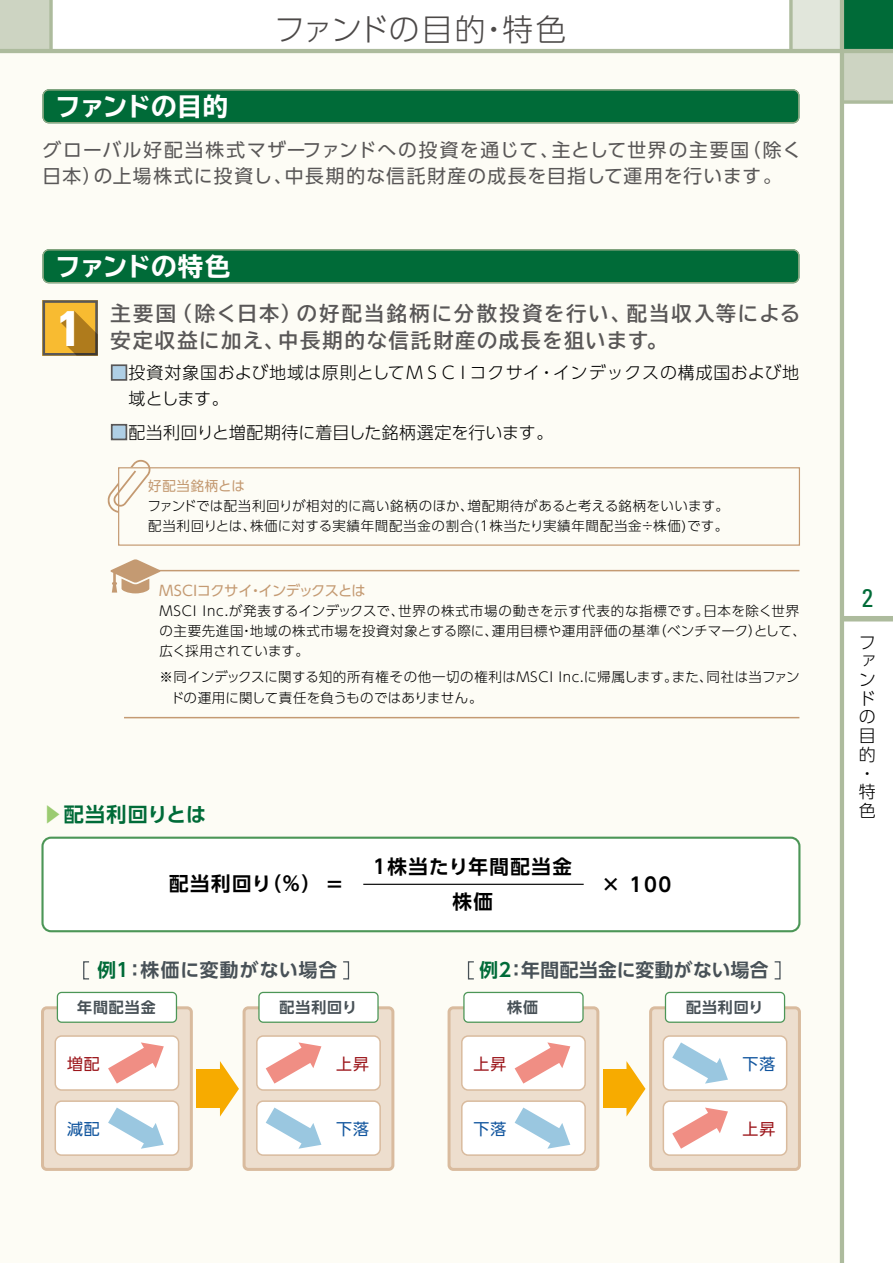
<style>
.page{position:relative;width:893px;height:1263px;background:#fff}
.page>*{position:absolute;margin:0;border:0;box-sizing:border-box;transform-origin:0 0}
.t1{font:700 condensed 49.95px "Univers";color:#fff}
.t2{font:300 30.75px "UD Shin Go Pro";letter-spacing:.005em;color:#4c4948}
.t3{font:700 expanded 25.5px "TBUD Go Std";letter-spacing:-.025em;color:#fff}
.t4{font:condensed 25.5px "Univers";color:#006b38}
.t5{font:700 20.25px/26.7px "TBUD Go Std";letter-spacing:.085em;color:#595757}
.t6{font:700 20.1px "UD Shin Go Pro De";letter-spacing:.03em;color:#006b38}
.t7{font:700 19.5px/35.4px "UD Shin Go Pro De";letter-spacing:.08em;color:#000;text-align:center}
.t8{font:18.75px/26.2px "UD Shin Go Pro";letter-spacing:.07em;color:#595757}
.t9{font:700 18.75px "UD Shin Go Pro De";letter-spacing:.03em;color:#485157}
.t10{font:700 18.75px "UD Shin Go Pro De";letter-spacing:.05em;color:#485157}
.t11{font:300 16.95px/18.8px "UD Shin Go Pro";letter-spacing:.02em;color:#000}
.t12{font:15.9px "UD Shin Go Pro";letter-spacing:.06em;color:#11559e}
.t13{font:15.9px "UD Shin Go Pro";letter-spacing:.06em;color:#9c171c}
.t14{font:700 15px "UD Shin Go Pro De";letter-spacing:.06em;color:#485157}
.t15{font:14.25px "UD Shin Go Pro";letter-spacing:-.06em;color:#c49a72}
.t16{font:300 13.5px/20.2px "UD Shin Go Pro";letter-spacing:.035em;color:#000}
.t17{font:13.5px "UD Shin Go Pro";letter-spacing:.05em;color:#c49a72}
.s1{color:#afcfe5}
.s2{color:#9bcb71}
.s3{color:#006b38}
</style>
<div class="page">
<div style="left:0;top:51px;width:842px;height:1212px;background:#fdfcf5"></div>
<div style="left:791px;top:0;width:51px;height:51px;background:#e1e6db"></div>
<div style="left:842px;top:0;width:51px;height:51px;background:#006b38"></div>
<div style="left:0;top:0;width:51px;height:51px;background:#cdd4c2"></div>
<div style="left:842px;top:51px;width:51px;height:51px;background:#cdd4c2"></div>
<svg style="left:49px;top:0;width:4px;height:49px"></svg>
<div style="left:842px;top:616px;width:51px;height:5px;background:#adbb9d"></div>
<hr style="left:840px;top:0;width:4px;height:1263px;background:#adbb9d">
<hr style="left:0;top:49px;width:893px;height:4px;background:#adbb9d">
<svg style="left:844px;top:100px;width:49px;height:4px"></svg>
<svg style="left:789px;top:0;width:4px;height:49px"></svg>
<svg style="left:43px;top:89px;width:756px;height:34px;background:#0b703e"></svg>
<svg style="left:43px;top:249px;width:756px;height:34px;background:#0b6f3e"></svg>
<svg style="left:43px;top:300px;width:55px;height:56px;background:#ca9930"></svg>
<div style="left:111px;top:364px;width:16px;height:17px;border:2px solid #595757"></div>
<div style="left:111px;top:424px;width:16px;height:16px;border:2px solid #595757"></div>
<div style="left:118px;top:467px;width:682px;height:79px;border:1px solid #c49a72"></div>
<svg style="left:107px;top:460px;width:44px;height:53px"></svg>
<hr style="left:124px;top:570px;width:675px;height:1px;background:#c49a72">
<hr style="left:124px;top:717px;width:675px;height:1px;background:#c49a72">
<svg style="left:111px;top:559px;width:49px;height:34px"></svg>
<div style="left:244px;top:1008px;width:149px;height:161px;background:#eddece;border-radius:4px"></div>
<div style="left:243px;top:1006px;width:151px;height:165px;border:3px solid #d9bb9e;border-radius:4px"></div>
<div style="left:257px;top:1036px;width:123px;height:54px;background:#fff;border-radius:6px"></div>
<div style="left:256px;top:1035px;width:125px;height:56px;border:2px solid #d9bb9e;border-radius:6px"></div>
<div style="left:257px;top:1101px;width:123px;height:54px;background:#fff;border-radius:6px"></div>
<div style="left:256px;top:1100px;width:125px;height:56px;border:2px solid #d9bb9e;border-radius:6px"></div>
<svg style="left:266px;top:1107px;width:55px;height:42px"></svg>
<svg style="left:266px;top:1042px;width:55px;height:41px"></svg>
<div style="left:259px;top:992px;width:119px;height:30px;background:#fff;border-radius:4px"></div>
<div style="left:258px;top:992px;width:121px;height:31px;border:1px solid #4c9657;border-radius:4px"></div>
<div style="left:43px;top:1008px;width:148px;height:161px;background:#eddece;border-radius:4px"></div>
<div style="left:41px;top:1006px;width:152px;height:165px;border:3px solid #d9bb9e;border-radius:4px"></div>
<div style="left:55px;top:1036px;width:124px;height:54px;background:#fff;border-radius:6px"></div>
<div style="left:55px;top:1035px;width:124px;height:56px;border:2px solid #d9bb9e;border-radius:6px"></div>
<div style="left:55px;top:1101px;width:124px;height:54px;background:#fff;border-radius:6px"></div>
<div style="left:55px;top:1100px;width:124px;height:56px;border:2px solid #d9bb9e;border-radius:6px"></div>
<div style="left:43px;top:838px;width:756px;height:93px;background:#fff;border-radius:9px"></div>
<div style="left:41px;top:837px;width:759px;height:95px;border:2px solid #4c9657;border-radius:9px"></div>
<hr style="left:363px;top:884px;width:221px;height:1px;background:#000">
<div style="left:83px;top:961px;width:7px;height:18px;border:1px solid #485157"></div>
<div style="left:342px;top:961px;width:7px;height:18px;border:1px solid #485157"></div>
<svg style="left:108px;top:1107px;width:56px;height:42px"></svg>
<svg style="left:108px;top:1042px;width:56px;height:41px"></svg>
<svg style="left:220px;top:1061px;width:19px;height:55px"></svg>
<div style="left:196px;top:1069px;width:27px;height:38px;background:#f7ab00"></div>
<div style="left:57px;top:992px;width:119px;height:30px;background:#fff;border-radius:4px"></div>
<div style="left:57px;top:992px;width:120px;height:31px;border:1px solid #4c9657;border-radius:4px"></div>
<div style="left:651px;top:1008px;width:148px;height:161px;background:#eddece;border-radius:4px"></div>
<div style="left:649px;top:1006px;width:152px;height:165px;border:3px solid #d9bb9e;border-radius:4px"></div>
<div style="left:663px;top:1101px;width:124px;height:54px;background:#fff;border-radius:6px"></div>
<div style="left:663px;top:1100px;width:124px;height:56px;border:2px solid #d9bb9e;border-radius:6px"></div>
<div style="left:663px;top:1036px;width:124px;height:54px;background:#fff;border-radius:6px"></div>
<div style="left:663px;top:1035px;width:124px;height:56px;border:2px solid #d9bb9e;border-radius:6px"></div>
<svg style="left:672px;top:1042px;width:56px;height:41px"></svg>
<svg style="left:672px;top:1107px;width:56px;height:42px"></svg>
<div style="left:665px;top:992px;width:119px;height:30px;background:#fff;border-radius:4px"></div>
<div style="left:665px;top:992px;width:120px;height:31px;border:1px solid #4c9657;border-radius:4px"></div>
<div style="left:449px;top:1008px;width:149px;height:161px;background:#eddece;border-radius:4px"></div>
<div style="left:448px;top:1006px;width:151px;height:165px;border:3px solid #d9bb9e;border-radius:4px"></div>
<div style="left:462px;top:1036px;width:123px;height:54px;background:#fff;border-radius:6px"></div>
<div style="left:461px;top:1035px;width:125px;height:56px;border:2px solid #d9bb9e;border-radius:6px"></div>
<div style="left:462px;top:1101px;width:123px;height:54px;background:#fff;border-radius:6px"></div>
<div style="left:461px;top:1100px;width:125px;height:56px;border:2px solid #d9bb9e;border-radius:6px"></div>
<svg style="left:515px;top:1107px;width:55px;height:42px"></svg>
<svg style="left:515px;top:1042px;width:55px;height:41px"></svg>
<svg style="left:626px;top:1061px;width:19px;height:55px"></svg>
<div style="left:603px;top:1069px;width:27px;height:38px;background:#f7ab00"></div>
<div style="left:464px;top:992px;width:119px;height:30px;background:#fff;border-radius:4px"></div>
<div style="left:463px;top:992px;width:121px;height:31px;border:1px solid #4c9657;border-radius:4px"></div>
<div style="left:468px;top:961px;width:6px;height:18px;border:1px solid #485157"></div>
<div style="left:774px;top:961px;width:7px;height:18px;border:1px solid #485157"></div>
<h3 class="t3" style="left:55px;top:92px;width:175px">ファンドの目的</h3>
<h2 class="t2" style="left:274px;top:4px;width:294px">ファンドの目的・特色</h2>
<h3 class="t8" style="left:43px;top:136px;width:760px">グローバル好配当株式マザーファンドへの投資を通じて、主として世界の主要国（除く日本）の上場株式に投資し、中長期的な信託財産の成長を目指して運用を行います。</h3>
<h3 class="t3" style="left:55px;top:252px;width:177px">ファンドの特色</h3>
<h1 class="t1" style="left:58px;top:297px;width:24px">1</h1>
<p class="t11" style="left:129px;top:359px;width:672px;line-height:25.5px;text-indent:-18px"><span class="s1">■</span>投資対象国および地域は原則としてＭＳＣＩコクサイ・インデックスの構成国および地域とします。</p>
<p class="t11" style="left:111px;top:422px;width:444px"><span class="s1">■</span>配当利回りと増配期待に着目した銘柄選定を行います。</p>
<p class="t17" style="left:148px;top:475px;width:98px">好配当銘柄とは</p>
<p class="t16" style="left:148px;top:495px;width:583px">ファンドでは配当利回りが相対的に高い銘柄のほか、増配期待があると考える銘柄をいいます。配当利回りとは、株価に対する実績年間配当金の割合(1株当たり実績年間配当金÷株価)です。</p>
<h3 class="t5" style="left:111px;top:301px;width:691px">主要国（除く日本）の好配当銘柄に分散投資を行い、配当収入等による安定収益に加え、中長期的な信託財産の成長を狙います。</h3>
<p class="t15" style="left:159px;top:579px;width:208px">ＭＳＣＩコクサイ・インデックスとは</p>
<p class="t16" style="left:159px;top:600px;width:648px">MSCI Inc.が発表するインデックスで、世界の株式市場の動きを示す代表的な指標です。日本を除く世界の主要先進国・地域の株式市場を投資対象とする際に、運用目標や運用評価の基準（ベンチマーク）として、広く採用されています。</p>
<p class="t16" style="left:171px;top:667px;width:631px;text-indent:-11px">※同インデックスに関する知的所有権その他一切の権利はMSCI Inc.に帰属します。また、同社は当ファンドの運用に関して責任を負うものではありません。</p>
<h3 class="t6" style="left:43px;top:798px;width:165px"><span class="s2">▶</span>配当利回りとは</h3>
<h3 class="t7" style="left:169px;top:865px;width:177px">配当利回り（％）＝</h3>
<h3 class="t7" style="left:370px;top:848px;width:204px">１株当たり年間配当金株価</h3>
<h3 class="t7" style="left:601px;top:867px;width:72px">× 100</h3>
<h3 class="t10" style="left:98px;top:955px;width:241px"><span class="s3">例1</span>：株価に変動がない場合</h3>
<h3 class="t9" style="left:480px;top:955px;width:290px"><span class="s3">例2</span>：年間配当金に変動がない場合</h3>
<p class="t14" style="left:77px;top:995px;width:80px">年間配当金</p>
<p class="t14" style="left:280px;top:995px;width:79px">配当利回り</p>
<p class="t14" style="left:507px;top:995px;width:32px">株価</p>
<p class="t14" style="left:686px;top:995px;width:79px">配当利回り</p>
<p class="t13" style="left:67px;top:1051px;width:34px">増配</p>
<p class="t12" style="left:67px;top:1116px;width:34px">減配</p>
<p class="t13" style="left:336px;top:1051px;width:34px">上昇</p>
<p class="t12" style="left:336px;top:1116px;width:34px">下落</p>
<p class="t13" style="left:474px;top:1051px;width:34px">上昇</p>
<p class="t12" style="left:474px;top:1116px;width:34px">下落</p>
<p class="t12" style="left:743px;top:1051px;width:34px">下落</p>
<p class="t13" style="left:743px;top:1116px;width:34px">上昇</p>
<h3 class="t4" style="left:862px;top:582px;width:13px">2</h3>
<p class="t11" style="left:859px;top:632px;width:18px">ファンドの目的・特色</p>
</div>
